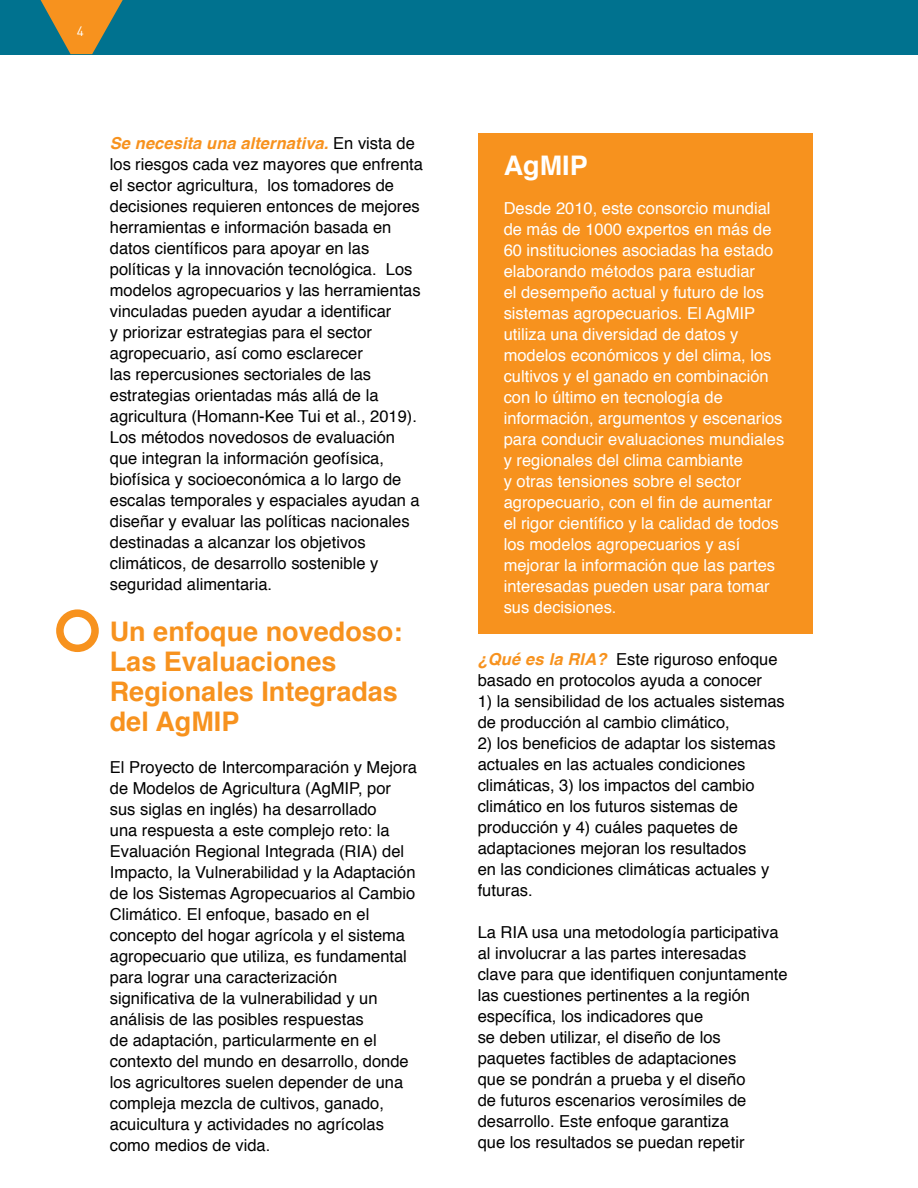
<style>
.page{position:relative;width:918px;height:1188px;background:#fff}
.page>*{position:absolute;margin:0;border:0;box-sizing:border-box;transform-origin:0 0}
.t1{font:700 27px/30px "Helvetica";color:#f7921e}
.t2{font:700 27px "Helvetica";color:#fff}
.t3{font:16.5px/21px "Helvetica";color:#000}
.t4{font:16.5px/21px "Helvetica";color:#fff}
.t5{font:13.5px "DINOT";color:#fff}
.s1{font-weight:700;font-style:italic;color:#f7921e}
</style>
<div class="page">
<div style="left:0;top:0;width:918px;height:54px;background:#00728f"></div>
<svg style="left:41px;top:0;width:82px;height:54px"></svg>
<div style="left:56px;top:609px;width:43px;height:43px;border:8px solid #f7921e;border-radius:50%"></div>
<div style="left:478px;top:134px;width:334px;height:500px;background:#f7921e"></div>
<p class="t5" style="left:77px;top:22px;width:9px">4</p>
<p class="t3" style="left:110px;top:133px;width:315px"><span class="s1">Se necesita una alternativa.</span> En vista de los riesgos cada vez mayores que enfrenta el sector agricultura, los tomadores de decisiones requieren entonces de mejores herramientas e información basada en datos científicos para apoyar en las políticas y la innovación tecnológica. Los modelos agropecuarios y las herramientas vinculadas pueden ayudar a identificar<br>y priorizar estrategias para el sector agropecuario, así como esclarecer<br>las repercusiones sectoriales de las estrategias orientadas más allá de la agricultura (Homann-Kee Tui et al., 2019).<br>Los métodos novedosos de evaluación que integran la información geofísica, biofísica y socioeconómica a lo largo de escalas temporales y espaciales ayudan a diseñar y evaluar las políticas nacionales destinadas a alcanzar los objetivos climáticos, de desarrollo sostenible y seguridad alimentaria.</p>
<h1 class="t1" style="left:110px;top:617px;width:294px">Un enfoque novedoso:<br>Las Evaluaciones<br>Regionales Integradas del AgMIP</h1>
<p class="t3" style="left:110px;top:757px;width:309px">El Proyecto de Intercomparación y Mejora de Modelos de Agricultura (AgMIP, por sus siglas en inglés) ha desarrollado<br>una respuesta a este complejo reto: la Evaluación Regional Integrada (RIA) del Impacto, la Vulnerabilidad y la Adaptación de los Sistemas Agropecuarios al Cambio Climático. El enfoque, basado en el concepto del hogar agrícola y el sistema agropecuario que utiliza, es fundamental para lograr una caracterización significativa de la vulnerabilidad y un análisis de las posibles respuestas<br>de adaptación, particularmente en el contexto del mundo en desarrollo, donde los agricultores suelen depender de una compleja mezcla de cultivos, ganado, acuicultura y actividades no agrícolas como medios de vida.</p>
<h1 class="t2" style="left:504px;top:143px;width:85px">AgMIP</h1>
<p class="t4" style="left:504px;top:198px;width:282px">Desde 2010, este consorcio mundial de más de 1000 expertos en más de 60 instituciones asociadas ha estado elaborando métodos para estudiar<br>el desempeño actual y futuro de los sistemas agropecuarios. El AgMIP utiliza una diversidad de datos y modelos económicos y del clima, los cultivos y el ganado en combinación con lo último en tecnología de información, argumentos y escenarios para conducir evaluaciones mundiales y regionales del clima cambiante<br>y otras tensiones sobre el sector agropecuario, con el fin de aumentar el rigor científico y la calidad de todos los modelos agropecuarios y así mejorar la información que las partes interesadas pueden usar para tomar sus decisiones.</p>
<p class="t3" style="left:478px;top:649px;width:301px"><span class="s1">¿Qué es la RIA?</span> Este riguroso enfoque basado en protocolos ayuda a conocer</p>
<p class="t3" style="left:478px;top:691px;width:309px">1) la sensibilidad de los actuales sistemas de producción al cambio climático,</p>
<p class="t3" style="left:478px;top:733px;width:300px">2) los beneficios de adaptar los sistemas actuales en las actuales condiciones climáticas, 3) los impactos del cambio climático en los futuros sistemas de producción y 4) cuáles paquetes de adaptaciones mejoran los resultados<br>en las condiciones climáticas actuales y futuras.</p>
<p class="t3" style="left:478px;top:922px;width:312px">La RIA usa una metodología participativa al involucrar a las partes interesadas clave para que identifiquen conjuntamente las cuestiones pertinentes a la región específica, los indicadores que<br>se deben utilizar, el diseño de los paquetes factibles de adaptaciones<br>que se pondrán a prueba y el diseño<br>de futuros escenarios verosímiles de desarrollo. Este enfoque garantiza<br>que los resultados se puedan repetir</p>
</div>
